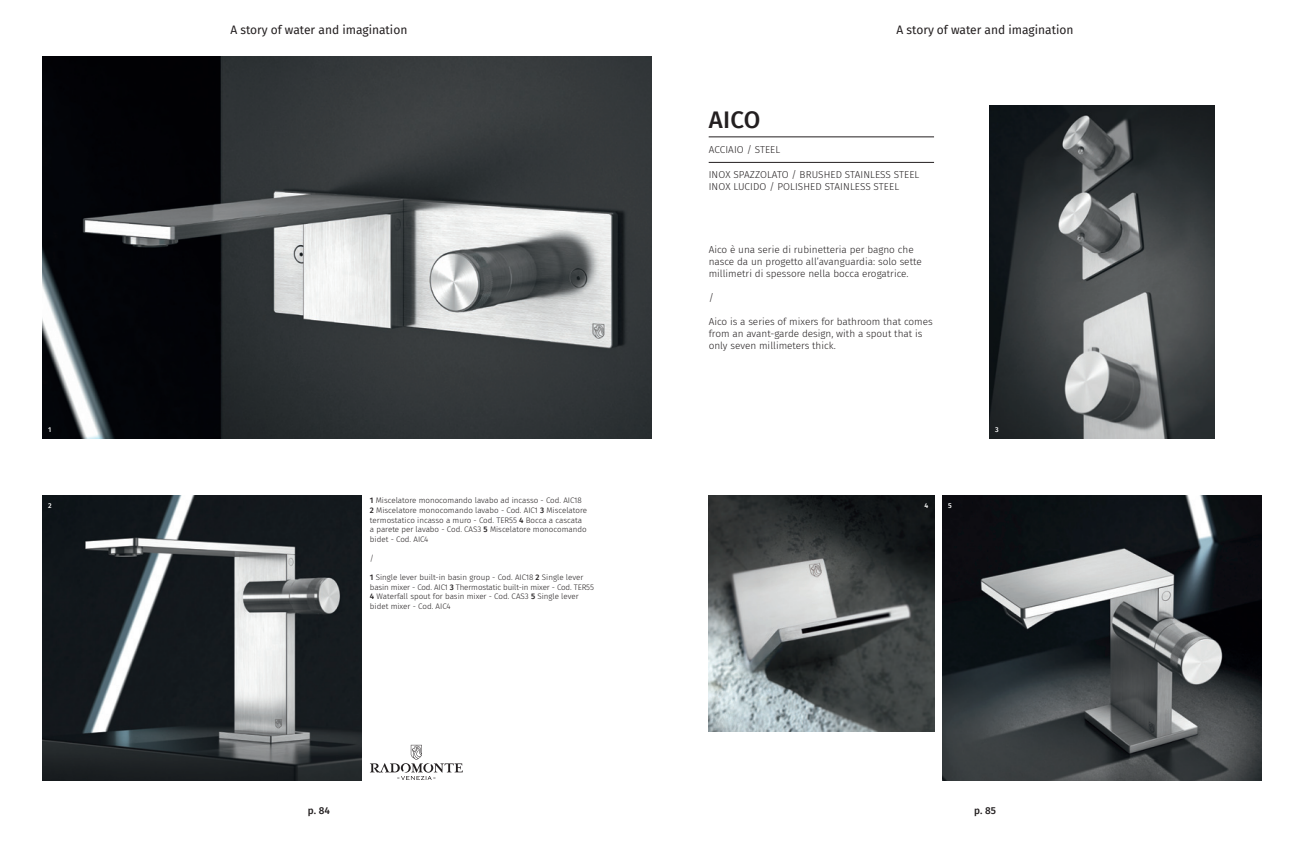
<style>
.page{position:relative;width:1304px;height:851px;background:#fff}
.page>*{position:absolute;margin:0;border:0;box-sizing:border-box;transform-origin:0 0}
.t1{font:500 24px "Fira Sans";color:#231f20}
.t2{font:12px "Fira Sans";color:#231f20}
.t3{font:300 10px/12px "Fira Sans";color:#231f20}
.t4{font:500 10px "Fira Sans";color:#231f20}
.t5{font:300 8px/9.6px "Fira Sans";color:#231f20}
.t6{font:500 7px "Fira Sans";color:#fff}
.s1{font-weight:500}
</style>
<div class="page">
<img style="left:43px;top:495px;width:318px;height:285px">
<img style="left:43px;top:57px;width:609px;height:381px">
<img style="left:709px;top:495px;width:225px;height:236px">
<img style="left:943px;top:495px;width:318px;height:285px">
<svg style="left:370px;top:744px;width:93px;height:36px"></svg>
<img style="left:989px;top:105px;width:226px;height:333px">
<hr style="left:709px;top:137px;width:225px;height:1px;background:#231f20">
<hr style="left:709px;top:162px;width:225px;height:1px;background:#231f20">
<h2 class="t2" style="left:230px;top:21px;width:178px">A story of water and imagination</h2>
<h2 class="t2" style="left:897px;top:21px;width:178px">A story of water and imagination</h2>
<h1 class="t1" style="left:709px;top:100px;width:27px">AICO</h1>
<p class="t3" style="left:709px;top:144px;width:12px">Acciaio</p>
<p class="t3" style="left:747px;top:144px;width:35px">/ STEEL</p>
<p class="t3" style="left:709px;top:169px;width:212px">INOX SPAZZOLATO / BRUSHED STAINLESS STEEL<br>INOX LUCIDO / POLISHED STAINLESS STEEL</p>
<p class="t3" style="left:709px;top:243px;width:215px">Aico è una serie di rubinetteria per bagno che nasce da un progetto all’avanguardia: solo sette millimetri di spessore nella bocca erogatrice.</p>
<p class="t3" style="left:709px;top:291px;width:7px">/</p>
<p class="t3" style="left:709px;top:315px;width:226px">Aico is a series of mixers for bathroom that comes from an avant-garde design, with a spout that is only seven millimeters thick.</p>
<p class="t6" style="left:48px;top:424px;width:5px">1</p>
<p class="t6" style="left:995px;top:424px;width:5px">3</p>
<p class="t5" style="left:370px;top:495px;width:219px"><span class="s1">1</span> Miscelatore monocomando lavabo ad incasso - Cod. AIC18<br><span class="s1">2</span> Miscelatore monocomando lavabo - Cod. AIC1 <span class="s1">3</span> Miscelatore termostatico incasso a muro - Cod. TER55 <span class="s1">4</span> Bocca a cascata a parete per lavabo - Cod. CAS3 <span class="s1">5</span> Miscelatore monocomando bidet - Cod. AIC4</p>
<p class="t5" style="left:370px;top:553px;width:6px">/</p>
<p class="t5" style="left:370px;top:572px;width:225px"><span class="s1">1</span> Single lever built-in basin group - Cod. AIC18 <span class="s1">2</span> Single lever basin mixer - Cod. AIC1 <span class="s1">3</span> Thermostatic built-in mixer - Cod. TER55<br><span class="s1">4</span> Waterfall spout for basin mixer - Cod. CAS3 <span class="s1">5</span> Single lever bidet mixer - Cod. AIC4</p>
<p class="t6" style="left:48px;top:500px;width:5px">2</p>
<p class="t6" style="left:924px;top:500px;width:5px">4</p>
<p class="t6" style="left:948px;top:500px;width:5px">5</p>
<p class="t4" style="left:308px;top:802px;width:23px">p. 84</p>
<p class="t4" style="left:974px;top:802px;width:23px">p. 85</p>
</div>
